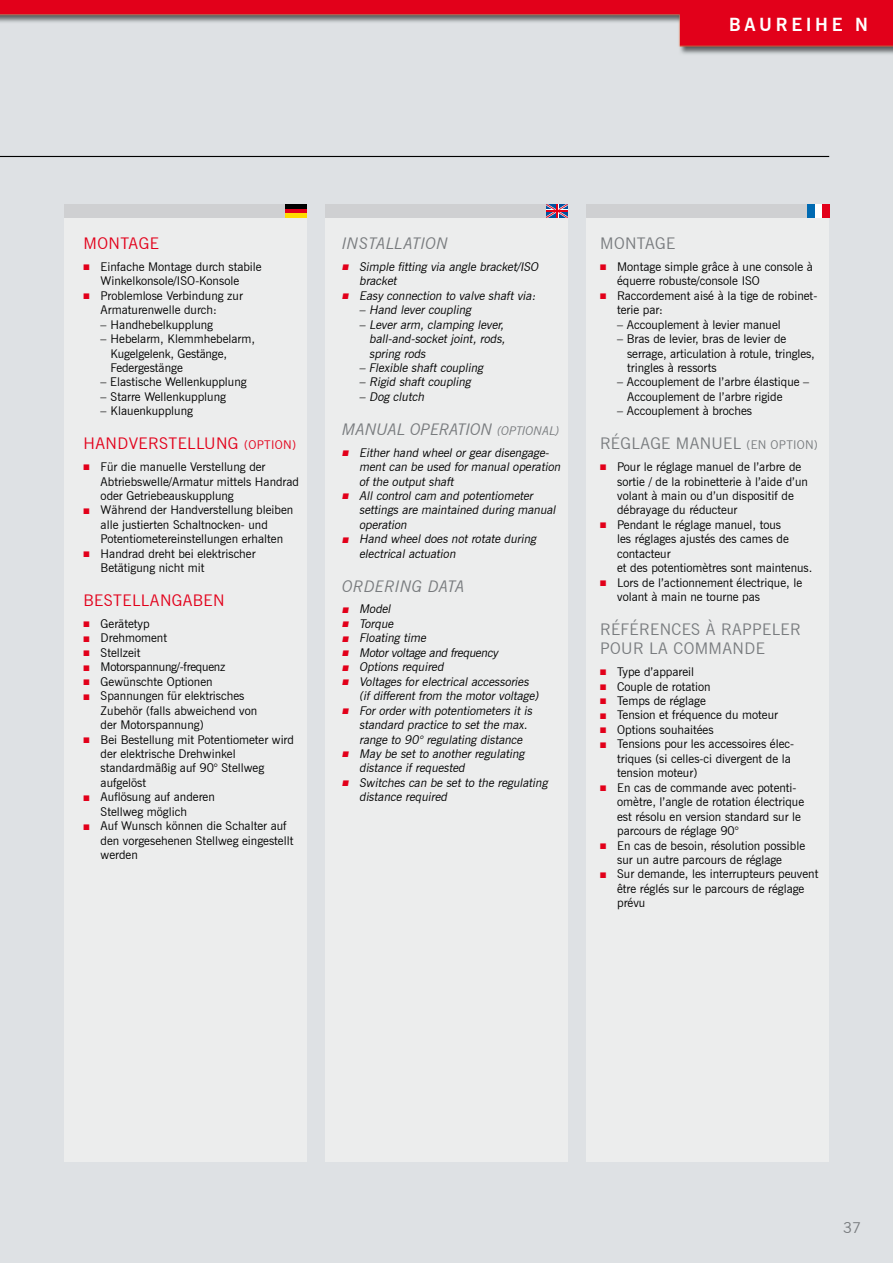
<style>
.page{position:relative;width:893px;height:1263px;background:#dee1e4}
.page>*{position:absolute;margin:0;border:0;box-sizing:border-box;transform-origin:0 0}
.t1{font:700 18px "News Gothic BT";color:#fff}
.t2{font:16.05px/19.2px "News Gothic BT";letter-spacing:.025em;color:#787b7e}
.t3{font:16.05px "News Gothic BT";letter-spacing:.025em;color:#e2001a}
.t4{font:italic 16.05px "News Gothic BT";letter-spacing:.005em;color:#787b7e}
.t5{font:italic 16.05px "News Gothic BT";letter-spacing:.025em;color:#787b7e}
.t6{font:15px "News Gothic BT";color:#787b7e}
.t7{font:12px/14.4px "News Gothic BT";color:#000}
.t8{font:italic 12px/14.4px "News Gothic BT";color:#000}
.t9{font:12px "News Gothic BT";letter-spacing:-.02em;color:#000}
.t10{font:12px "News Gothic BT";color:#787b7e}
.t11{font:12px "News Gothic BT";color:#e2001a}
.s1{color:#e2001a}
.s2{font-size:12px}
.s3{font-size:16.05px}
</style>
<div class="page">
<div style="left:325px;top:218px;width:243px;height:944px;background:#eceded"></div>
<div style="left:586px;top:218px;width:243px;height:944px;background:#eceded"></div>
<div style="left:64px;top:218px;width:243px;height:944px;background:#eceded"></div>
<div style="left:325px;top:204px;width:243px;height:14px;background:#cfd0d2"></div>
<div style="left:586px;top:204px;width:243px;height:14px;background:#cfd0d2"></div>
<div style="left:64px;top:204px;width:243px;height:14px;background:#cfd0d2"></div>
<div style="left:285px;top:204px;width:21px;height:5px;background:#000"></div>
<div style="left:814px;top:204px;width:8px;height:14px;background:#fff"></div>
<svg style="left:546px;top:204px;width:22px;height:14px"></svg>
<div style="left:807px;top:204px;width:8px;height:14px;background:#006ab2"></div>
<div style="left:822px;top:204px;width:7px;height:14px;background:#e2001a"></div>
<hr style="left:285px;top:209px;width:21px;height:4px;background:#e2001a">
<div style="left:285px;top:213px;width:21px;height:5px;background:#ffdc00"></div>
<hr style="left:0;top:156px;width:829px;height:1px;background:#000">
<h1 class="t1" style="left:729px;top:13px;width:30px">BAUREI</h1>
<h1 class="t1" style="left:815px;top:13px;width:51px">HE N</h1>
<h2 class="t3" style="left:84px;top:233px;width:47px">Montag</h2>
<h2 class="t3" style="left:150px;top:233px;width:11px">e</h2>
<p class="t7" style="left:84px;top:259px;width:180px;text-align:center"><span class="s1">■</span> Einfache Montage durch stabile<br>Winkelkonsole/ISO-Konsole</p>
<p class="t7" style="left:101px;top:288px;width:144px;text-indent:-17px"><span class="s1">■</span> Problemlose Verbindung zur<br>Armaturenwelle durch:</p>
<p class="t7" style="left:101px;top:317px;width:114px">– Handhebelkupplung</p>
<p class="t7" style="left:111px;top:332px;width:146px;text-indent:-10px">– Hebelarm, Klemmhebelarm,<br>Kugelgelenk, Gestänge,<br>Federgestänge</p>
<p class="t7" style="left:101px;top:375px;width:148px">– Elastische Wellenkupplung</p>
<p class="t7" style="left:101px;top:389px;width:127px">– Starre Wellenkupplung</p>
<p class="t7" style="left:101px;top:404px;width:94px">– Klauenkupplung</p>
<h2 class="t3" style="left:84px;top:434px;width:75px">Handverst</h2>
<h2 class="t3" style="left:178px;top:434px;width:79px">ellung <span class="s2">(optio</span></h2>
<p class="t11" style="left:283px;top:438px;width:14px">n)</p>
<p class="t7" style="left:101px;top:459px;width:200px;text-indent:-17px"><span class="s1">■</span> Für die manuelle Verstellung der<br>Abtriebswelle/Armatur mittels Handrad oder Getriebeauskupplung</p>
<p class="t7" style="left:101px;top:503px;width:194px;text-indent:-17px"><span class="s1">■</span> Während der Handverstellung bleiben alle justierten Schaltnocken- und<br>Potentiometereinstellungen erhalten</p>
<p class="t7" style="left:101px;top:546px;width:156px;text-indent:-17px"><span class="s1">■</span> Handrad dreht bei elektrischer<br>Betätigung nicht mit</p>
<h2 class="t3" style="left:84px;top:590px;width:100px">Bestellangab</h2>
<h2 class="t3" style="left:204px;top:590px;width:23px">en</h2>
<p class="t7" style="left:84px;top:616px;width:67px"><span class="s1">■</span> Gerätetyp</p>
<p class="t7" style="left:84px;top:631px;width:85px"><span class="s1">■</span> Drehmoment</p>
<p class="t7" style="left:84px;top:645px;width:58px"><span class="s1">■</span> Stellzeit</p>
<p class="t9" style="left:84px;top:660px;width:143px"><span class="s1">■</span> Motorspannung/-frequenz</p>
<p class="t7" style="left:84px;top:674px;width:131px"><span class="s1">■</span> Gewünschte Optionen</p>
<p class="t7" style="left:101px;top:689px;width:158px;text-indent:-17px"><span class="s1">■</span> Spannungen für elektrisches<br>Zubehör (falls abweichend von der Motorspannung)</p>
<p class="t7" style="left:101px;top:732px;width:195px;text-indent:-17px"><span class="s1">■</span> Bei Bestellung mit Potentiometer wird der elektrische Drehwinkel standardmäßig auf 90° Stellweg aufgelöst</p>
<p class="t7" style="left:101px;top:790px;width:116px;text-indent:-17px"><span class="s1">■</span> Auflösung auf anderen<br>Stellweg möglich</p>
<p class="t7" style="left:101px;top:819px;width:194px;text-indent:-17px"><span class="s1">■</span> Auf Wunsch können die Schalter auf den vorgesehenen Stellweg eingestellt werden</p>
<h2 class="t5" style="left:342px;top:233px;width:107px">INSTALLATION</h2>
<p class="t8" style="left:359px;top:259px;width:183px;text-indent:-17px"><span class="s1">■</span> Simple fitting via angle bracket/ISO bracket</p>
<p class="t8" style="left:342px;top:288px;width:197px"><span class="s1">■</span> Easy connection to valve shaft via:</p>
<p class="t8" style="left:359px;top:303px;width:116px">– Hand lever coupling</p>
<p class="t8" style="left:369px;top:317px;width:140px;text-align:justify;text-indent:-10px">– Lever arm, clamping lever, ball-and-socket joint, rods, spring rods</p>
<p class="t8" style="left:359px;top:360px;width:128px">– Flexible shaft coupling</p>
<p class="t8" style="left:359px;top:375px;width:116px">– Rigid shaft coupling</p>
<p class="t8" style="left:359px;top:389px;width:69px">– Dog clutch</p>
<h2 class="t4" style="left:342px;top:419px;width:219px">MANUAL OPERATION <span class="s2">(OPTIONAL)</span></h2>
<p class="t8" style="left:359px;top:445px;width:205px;text-indent:-17px"><span class="s1">■</span> Either hand wheel or gear disengage&shy;ment can be used for manual operation of the output shaft</p>
<p class="t8" style="left:359px;top:488px;width:200px;text-indent:-17px"><span class="s1">■</span> All control cam and potentiometer settings are maintained during manual operation</p>
<p class="t8" style="left:359px;top:532px;width:181px;text-indent:-17px"><span class="s1">■</span> Hand wheel does not rotate during electrical actuation</p>
<h2 class="t5" style="left:342px;top:576px;width:124px">ORDERING DATA</h2>
<p class="t8" style="left:342px;top:602px;width:52px"><span class="s1">■</span> Model</p>
<p class="t8" style="left:342px;top:616px;width:55px"><span class="s1">■</span> Torque</p>
<p class="t8" style="left:342px;top:631px;width:88px"><span class="s1">■</span> Floating time</p>
<p class="t8" style="left:342px;top:645px;width:160px"><span class="s1">■</span> Motorvoltage and frequency</p>
<p class="t8" style="left:342px;top:660px;width:105px"><span class="s1">■</span> Options required</p>
<p class="t8" style="left:359px;top:674px;width:183px;text-indent:-17px"><span class="s1">■</span> Voltages for electrical accessories (if different from the motor voltage)</p>
<p class="t8" style="left:359px;top:703px;width:177px;text-indent:-17px"><span class="s1">■</span> For order with potentiometers it is standard practice to set the max. range to 90° regulating distance</p>
<p class="t8" style="left:359px;top:746px;width:169px;text-indent:-17px"><span class="s1">■</span> May be set to another regulating distance if requested</p>
<p class="t8" style="left:359px;top:775px;width:192px;text-indent:-17px"><span class="s1">■</span> Switches can be set to the regulating distance required</p>
<h2 class="t2" style="left:600px;top:233px;width:47px">Montag</h2>
<h2 class="t2" style="left:666px;top:233px;width:11px">e</h2>
<p class="t7" style="left:617px;top:259px;width:197px;text-indent:-17px"><span class="s1">■</span> Montage simple grâce à une console à équerre robuste/console ISO</p>
<p class="t7" style="left:617px;top:288px;width:202px;text-indent:-17px"><span class="s1">■</span> Raccordement aisé à la tige de robinet&shy;terie par:</p>
<p class="t7" style="left:617px;top:317px;width:165px">– Accouplement à levier manuel</p>
<p class="t7" style="left:627px;top:332px;width:189px;text-indent:-10px">– Bras de levier, bras de levier de serrage, articulation à rotule, tringles, tringles à ressorts</p>
<p class="t7" style="left:627px;top:375px;width:184px;text-indent:-10px">– Accouplement de l’arbre élastique –<br>Accouplement de l’arbre rigide</p>
<p class="t7" style="left:617px;top:404px;width:137px">– Accouplement à broches</p>
<h2 class="t2" style="left:600px;top:434px;width:111px">RÉGLAGE MANUE</h2>
<p class="t10" style="left:733px;top:438px;width:46px"><span class="s3">L</span> (EN optio</p>
<p class="t10" style="left:805px;top:438px;width:14px">n)</p>
<p class="t7" style="left:617px;top:459px;width:192px;text-indent:-17px"><span class="s1">■</span> Pour le réglage manuel de l’arbre de sortie / de la robinetterie à l’aide d’un volant à main ou d’un dispositif de débrayage du réducteur</p>
<p class="t7" style="left:617px;top:517px;width:197px;text-indent:-17px"><span class="s1">■</span> Pendant le réglage manuel, tous<br>les réglages ajustés des cames de contacteur<br>et des potentiomètres sont maintenus.</p>
<p class="t7" style="left:617px;top:575px;width:187px;text-indent:-17px"><span class="s1">■</span> Lors de l’actionnement électrique, le volant à main ne tourne pas</p>
<h2 class="t2" style="left:600px;top:619px;width:202px">RÉFÉRENCES À RAPPELER<br>POU R LA COMMANDE</h2>
<p class="t7" style="left:600px;top:664px;width:95px"><span class="s1">■</span> Type d’appareil</p>
<p class="t7" style="left:600px;top:679px;width:112px"><span class="s1">■</span> Couple de rotation</p>
<p class="t7" style="left:600px;top:693px;width:107px"><span class="s1">■</span> Temps de réglage</p>
<p class="t7" style="left:600px;top:708px;width:179px"><span class="s1">■</span> Tension et fréquence du moteur</p>
<p class="t7" style="left:600px;top:722px;width:115px"><span class="s1">■</span> Options souhaitées</p>
<p class="t7" style="left:617px;top:737px;width:178px;text-indent:-17px"><span class="s1">■</span> Tensions pour les accessoires élec&shy;triques (si celles-ci divergent de la tension moteur)</p>
<p class="t7" style="left:617px;top:780px;width:189px;text-indent:-17px"><span class="s1">■</span> En cas de commande avec potenti&shy;omètre, l’angle de rotation électrique est résolu en version standard sur le parcours de réglage 90°</p>
<p class="t7" style="left:600px;top:838px;width:207px;text-align:center"><span class="s1">■</span> En cas de besoin, résolution possible sur un autre parcours de réglage</p>
<p class="t7" style="left:617px;top:867px;width:203px;text-indent:-17px"><span class="s1">■</span> Sur demande, les interrupteurs peuvent être réglés sur le parcours de réglage prévu</p>
<p class="t6" style="left:843px;top:1219px;width:20px">37</p>
</div>
